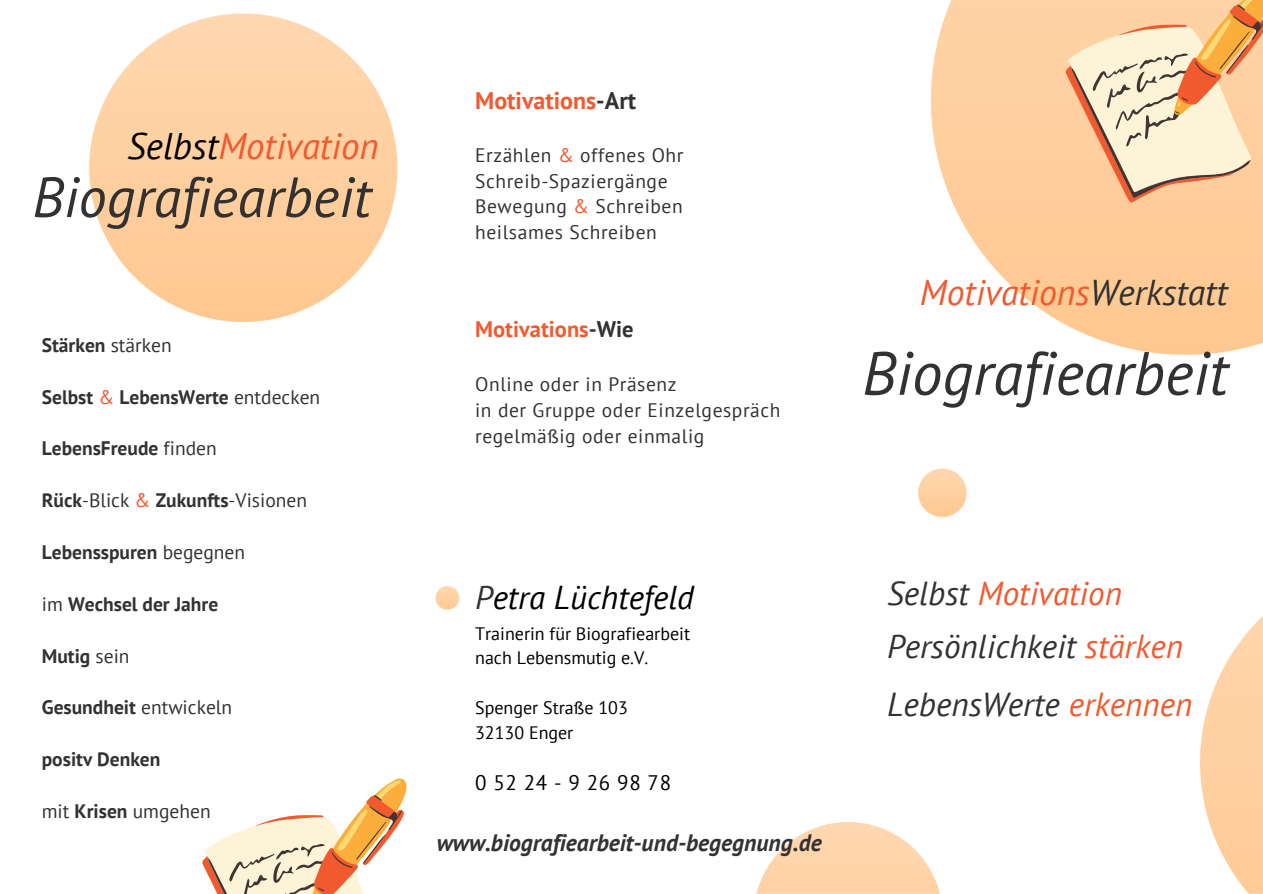
<style>
.page{position:relative;width:1263px;height:894px;background:#fff}
.page>*{position:absolute;margin:0;border:0;box-sizing:border-box;transform-origin:0 0}
.t1{font:italic 60.9px "PT Sans";color:#323232}
.t2{font:italic 56.4px "PT Sans";color:#323232}
.t3{font:italic 36.9px "PT Sans";color:#f15a2f}
.t4{font:italic 35.85px "PT Sans";color:#f15a2f}
.t5{font:italic 33.15px/52.8px "PT Sans";color:#323232}
.t6{font:italic 33px "PT Sans";color:#000}
.t7{font:700 24px "PT Sans";color:#f15a2f}
.t8{font:italic 700 23.7px "PT Sans";color:#323232}
.t9{font:700 22.5px "PT Sans";color:#f15a2f}
.t10{font:21px "PT Sans";letter-spacing:.18em;color:#000}
.t11{font:19.5px/25.8px "PT Sans";letter-spacing:.03em;color:#323232}
.t12{font:700 19.5px "PT Sans";color:#323232}
.t13{font:19.5px "PT Sans";color:#323232}
.t14{font:18px/24.8px "PT Sans";color:#000}
.s1{color:#000}
.s2{font-weight:400}
.s3{font-weight:400;color:#f15a2f}
.s4{font-weight:700}
.s5{color:#f15a2f}
.s6{color:#323232}
</style>
<div class="page">
<svg style="left:89px;top:14px;width:308px;height:308px;fill:#ffd2a3"></svg>
<svg style="left:931px;top:0;width:332px;height:355px;fill:#ffcd9b"></svg>
<svg style="left:756px;top:822px;width:184px;height:71px"></svg>
<svg style="left:1065px;top:0;width:198px;height:203px;background:#f4cda4"></svg>
<svg style="left:1200px;top:616px;width:63px;height:277px"></svg>
<svg style="left:918px;top:468px;width:48px;height:49px"></svg>
<svg style="left:202px;top:778px;width:205px;height:115px"></svg>
<svg style="left:436px;top:586px;width:23px;height:23px"></svg>
<h3 class="t3" style="left:127px;top:122px;width:253px"><span class="s1">Selbst</span>Motivation</h3>
<h2 class="t2" style="left:32px;top:159px;width:340px">Biografiearbeit</h2>
<p class="t12" style="left:42px;top:332px;width:131px">Stärken <span class="s2">stärken</span></p>
<p class="t12" style="left:42px;top:383px;width:280px">Selbst <span class="s3">&amp;</span> LebensWerte <span class="s2">entdecken</span></p>
<p class="t12" style="left:42px;top:435px;width:176px">LebensFreude <span class="s2">finden</span></p>
<p class="t13" style="left:42px;top:487px;width:267px"><span class="s4">Rück</span>-Blick <span class="s5">&amp;</span> <span class="s4">Zukunfts</span>-Visionen</p>
<p class="t12" style="left:42px;top:539px;width:205px">Lebensspuren <span class="s2">begegnen</span></p>
<p class="t12" style="left:42px;top:590px;width:178px"><span class="s2">im</span> Wechsel der Jahre</p>
<p class="t12" style="left:42px;top:642px;width:89px">Mutig <span class="s2">sein</span></p>
<p class="t12" style="left:42px;top:694px;width:192px">Gesundheit <span class="s2">entwickeln</span></p>
<p class="t12" style="left:42px;top:746px;width:120px">positv Denken</p>
<p class="t13" style="left:42px;top:797px;width:170px">mit <span class="s4">Krisen</span> umgehen</p>
<p class="t7" style="left:475px;top:85px;width:163px">Motivations<span class="s6">-Art</span></p>
<p class="t11" style="left:475px;top:141px;width:210px">Erzählen <span class="s5">&amp;</span> offenes Ohr<br>Schreib-Spaziergänge<br>Bewegung <span class="s5">&amp;</span> Schreiben heilsames Schreiben</p>
<p class="t9" style="left:475px;top:314px;width:160px">Motivations<span class="s6">-Wie</span></p>
<p class="t11" style="left:475px;top:370px;width:307px">Online oder in Präsenz<br>in der Gruppe oder Einzelgespräch regelmäßig oder einmalig</p>
<h3 class="t4" style="left:920px;top:268px;width:309px">Motivations<span class="s6">Werkstatt</span></h3>
<h1 class="t1" style="left:862px;top:332px;width:367px">Biografiearbeit</h1>
<h3 class="t6" style="left:475px;top:575px;width:220px"><span class="s6">P</span>etra Lüchtefeld</h3>
<p class="t14" style="left:475px;top:620px;width:217px">Trainerin für Biografiearbeit nach Lebensmutig e.V.</p>
<p class="t14" style="left:475px;top:694px;width:154px">Spenger Straße 103<br>32130 Enger</p>
<p class="t10" style="left:475px;top:768px;width:197px">05224-9269878</p>
<p class="t8" style="left:437px;top:826px;width:386px">www.biografiearbeit-und-begegnung.de</p>
<h3 class="t5" style="left:887px;top:566px;width:297px">Selbst <span class="s5">Motivation<br></span>Persönlichkeit <span class="s5">stärken</span></h3>
<h3 class="t5" style="left:887px;top:677px;width:307px">LebensWerte <span class="s5">erkennen</span></h3>
</div>
